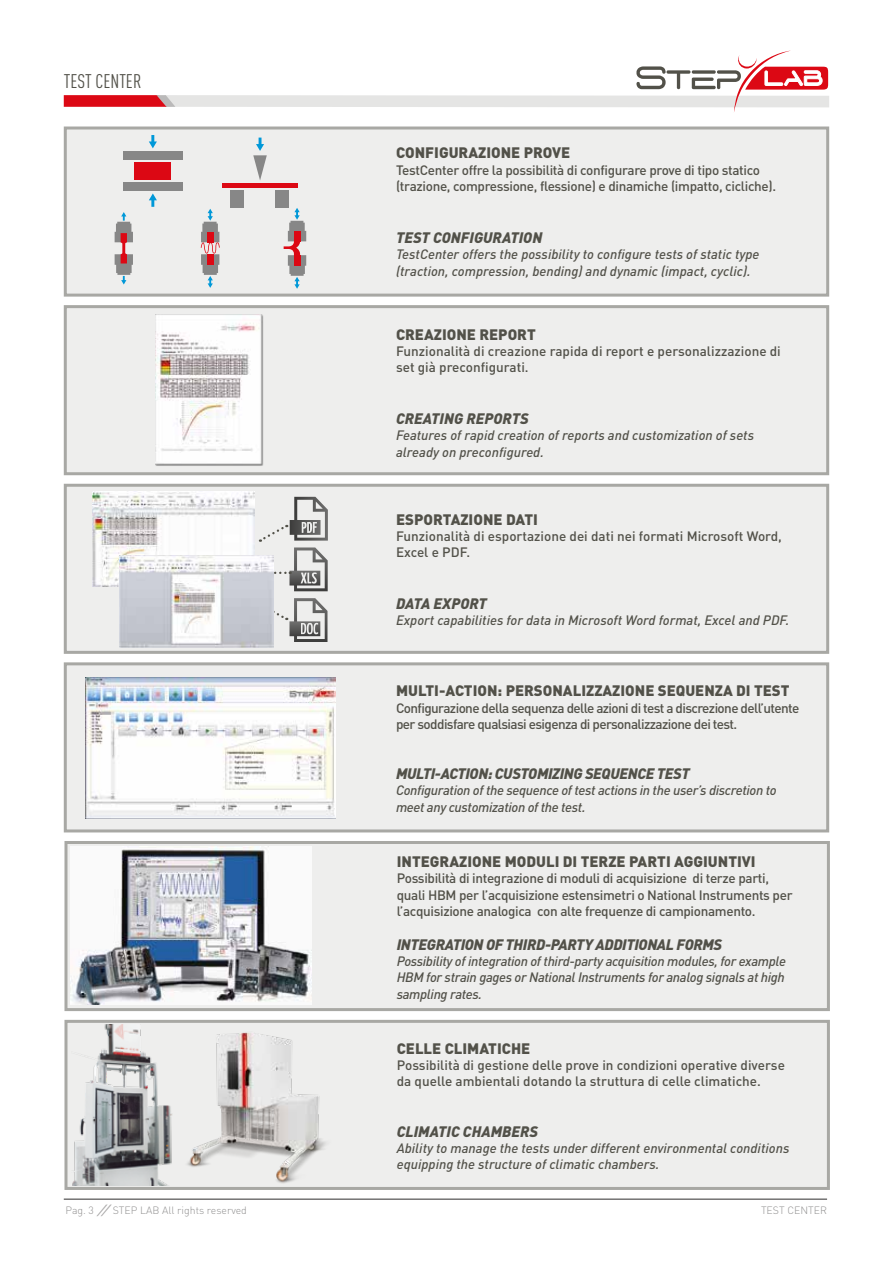
<style>
.page{position:relative;width:893px;height:1263px;background:#fff}
.page>*{position:absolute;margin:0;border:0;box-sizing:border-box;transform-origin:0 0}
.t1{font:19.5px "DIN Cond";color:#525149}
.t2{font:900 15px "DIN";color:#525149}
.t3{font:italic 900 15px "DIN";letter-spacing:-.025em;color:#525149}
.t4{font:italic 900 15px "DIN";color:#525149}
.t5{font:italic 900 15px "DIN";letter-spacing:-.005em;color:#525149}
.t6{font:italic 500 13.5px/16.2px "DIN";color:#525149}
.t7{font:500 13.5px/16.2px "DIN";letter-spacing:-.025em;color:#525149}
.t8{font:500 13.5px/16.2px "DIN";color:#525149}
.t9{font:500 13.5px/16.2px "DIN";letter-spacing:-.045em;color:#525149}
.t10{font:italic 500 13.5px/16.2px "DIN";letter-spacing:-.025em;color:#525149}
.t11{font:300 10.5px "DIN";color:#908f8f}
</style>
<div class="page">
<hr style="left:64px;top:1198px;width:763px;height:2px;background:#747373">
<svg style="left:64px;top:51px;width:765px;height:61px"></svg>
<svg style="left:96px;top:1204px;width:16px;height:12px"></svg>
<div style="left:64px;top:126px;width:765px;height:171px;background:#eeeeed;border:3px solid #a8a8a4"></div>
<svg style="left:115px;top:212px;width:18px;height:72px"></svg>
<svg style="left:201px;top:209px;width:19px;height:79px"></svg>
<div style="left:207px;top:232px;width:6px;height:10px;background:#dc0814"></div>
<div style="left:207px;top:254px;width:6px;height:10px;background:#dc0814"></div>
<svg style="left:284px;top:208px;width:22px;height:81px"></svg>
<svg style="left:149px;top:135px;width:8px;height:13px"></svg>
<svg style="left:149px;top:193px;width:8px;height:14px"></svg>
<div style="left:123px;top:151px;width:59px;height:8px;background:#878787"></div>
<div style="left:123px;top:183px;width:59px;height:8px;background:#878787"></div>
<div style="left:135px;top:162px;width:36px;height:18px;background:#dc0814"></div>
<svg style="left:253px;top:138px;width:14px;height:42px"></svg>
<div style="left:230px;top:190px;width:14px;height:18px;background:#878787"></div>
<div style="left:276px;top:190px;width:13px;height:18px;background:#878787"></div>
<div style="left:222px;top:183px;width:76px;height:5px;background:#dc0814"></div>
<div style="left:64px;top:305px;width:765px;height:170px;background:#eeeeed;border:3px solid #a8a8a4"></div>
<img style="left:155px;top:315px;width:109px;height:151px">
<div style="left:64px;top:484px;width:765px;height:170px;background:#eeeeed;border:3px solid #a8a8a4"></div>
<svg style="left:260px;top:497px;width:68px;height:94px"></svg>
<svg style="left:273px;top:598px;width:54px;height:44px"></svg>
<img style="left:93px;top:491px;width:161px;height:95px">
<img style="left:120px;top:555px;width:153px;height:92px">
<div style="left:64px;top:662px;width:765px;height:170px;background:#eeeeed;border:3px solid #a8a8a4"></div>
<img style="left:85px;top:678px;width:251px;height:141px">
<div style="left:64px;top:841px;width:766px;height:170px;background:#eeeeed;border:3px solid #a8a8a4"></div>
<img style="left:70px;top:846px;width:241px;height:159px">
<div style="left:64px;top:1020px;width:766px;height:170px;background:#eeeeed;border:3px solid #a8a8a4"></div>
<img style="left:72px;top:1024px;width:96px;height:161px">
<img style="left:168px;top:1019px;width:172px;height:170px">
<h1 class="t1" style="left:64px;top:70px;width:79px">TEST CENTER</h1>
<p class="t2" style="left:396px;top:143px;width:176px">CONFIGURAZIONE PROVE</p>
<p class="t7" style="left:396px;top:161px;width:382px">TestCenter offre la possibilità di configurare prove di tipo statico (trazione, compressione, flessione) e dinamiche (impatto, cicliche).</p>
<p class="t4" style="left:396px;top:228px;width:148px">TEST CONFIGURATION</p>
<p class="t6" style="left:396px;top:246px;width:365px">TestCenter offers the possibility to configure tests of static type (traction, compression, bending) and dynamic (impact, cyclic).</p>
<p class="t2" style="left:396px;top:324px;width:141px">CREAZIONE REPORT</p>
<p class="t8" style="left:396px;top:342px;width:386px">Funzionalità di creazione rapida di report e personalizzazione di set già preconfigurati.</p>
<p class="t4" style="left:396px;top:409px;width:134px">CREATING REPORTS</p>
<p class="t6" style="left:396px;top:427px;width:360px">Features of rapid creation of reports and customization of sets already on preconfigured.</p>
<p class="t2" style="left:396px;top:509px;width:144px">ESPORTAZIONE DATI</p>
<p class="t8" style="left:396px;top:527px;width:387px">Funzionalità di esportazione dei dati nei formati Microsoft Word,<br>Excel e PDF.</p>
<p class="t5" style="left:396px;top:594px;width:92px">DATA EXPORT</p>
<p class="t6" style="left:396px;top:612px;width:395px">Export capabilities for data in Microsoft Word format, Excel and PDF.</p>
<p class="t2" style="left:396px;top:681px;width:395px">MULTI-ACTION: PERSONALIZZAZIONE SEQUENZA DI TEST</p>
<p class="t9" style="left:396px;top:699px;width:405px">Configurazione della sequenza delle azioni di test a discrezione dell’utente per soddisfare qualsiasi esigenza di personalizzazione dei test.</p>
<p class="t3" style="left:396px;top:764px;width:295px">MULTI-ACTION: CUSTOMIZING SEQUENCE TEST</p>
<p class="t10" style="left:396px;top:782px;width:382px">Configuration of the sequence of test actions in the user’s discretion to meet any customization of the test.</p>
<p class="t2" style="left:397px;top:852px;width:360px">INTEGRAZIONE MODULI DI TERZE PARTI AGGIUNTIVI</p>
<p class="t7" style="left:397px;top:870px;width:397px">Possibilità di integrazione di moduli di acquisizione di terze parti, quali HBM per l’acquisizione estensimetri o National Instruments per l’acquisizione analogica con alte frequenze di campionamento.</p>
<p class="t3" style="left:397px;top:935px;width:327px">INTEGRATION OF THIRD-PARTY ADDITIONAL FORMS</p>
<p class="t6" style="left:397px;top:953px;width:391px;text-align:justify">Possibility of integration of third-party acquisition modules, for example HBM for strain gages or National Instruments for analog signals at high sampling rates.</p>
<p class="t2" style="left:397px;top:1038px;width:135px">CELLE CLIMATICHE</p>
<p class="t8" style="left:397px;top:1057px;width:390px">Possibilità di gestione delle prove in condizioni operative diverse da quelle ambientali dotando la struttura di celle climatiche.</p>
<p class="t4" style="left:397px;top:1121px;width:143px">CLIMATIC CHAMBERS</p>
<p class="t6" style="left:397px;top:1139px;width:394px">Ability to manage the tests under different environmental conditions equipping the structure of climatic chambers.</p>
<p class="t11" style="left:65px;top:1204px;width:30px">Pag. 3</p>
<p class="t11" style="left:113px;top:1204px;width:136px">STEP LAB All rights reserved</p>
<p class="t11" style="left:761px;top:1204px;width:68px">TEST CENTER</p>
</div>
